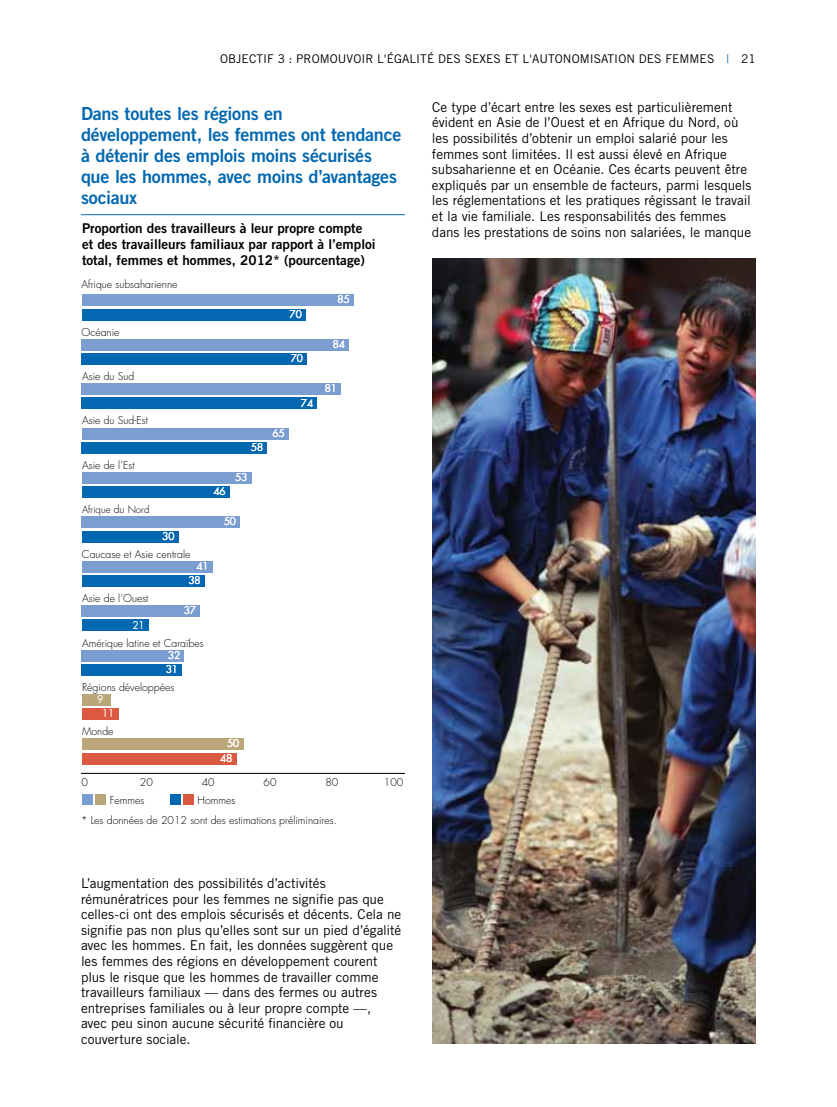
<style>
.page{position:relative;width:837px;height:1107px;background:#fff}
.page>*{position:absolute;margin:0;border:0;box-sizing:border-box;transform-origin:0 0}
.t1{font:18px/21px "Trade Gothic LT Std Bd 2";letter-spacing:-.015em;color:#0368b1}
.t2{font:13.5px/15.6px "Trade Gothic LT Std";letter-spacing:-.01em;color:#000}
.t3{font:13.5px/16.2px "Trade Gothic LT Std Bd 2";color:#010101}
.t4{font:12px "Trade Gothic LT Std";letter-spacing:.005em;color:#000}
.t5{font:300 10.5px "Futura Std";color:#010101}
.t6{font:500 10.5px/14.4px "Futura Std";color:#fffdfe}
.t7{font:300 10.5px "Futura Std";color:#000}
.t8{font:300 9.75px "Futura Std";color:#010101}
.s1{color:#0368b1}
.s2{font-size:10.5px}
</style>
<div class="page">
<hr style="left:81px;top:214px;width:324px;height:1px;background:#0368b1">
<div style="left:82px;top:753px;width:154px;height:12px;background:#dc5941"></div>
<div style="left:82px;top:738px;width:161px;height:12px;background:#b9a679"></div>
<hr style="left:81px;top:773px;width:324px;height:1px;background:#000">
<div style="left:82px;top:309px;width:224px;height:12px;background:#0368b1"></div>
<div style="left:82px;top:294px;width:272px;height:12px;background:#7b9ed0"></div>
<div style="left:82px;top:353px;width:225px;height:12px;background:#0368b1"></div>
<div style="left:82px;top:339px;width:267px;height:12px;background:#7b9ed0"></div>
<div style="left:82px;top:397px;width:235px;height:12px;background:#0368b1"></div>
<div style="left:82px;top:383px;width:259px;height:12px;background:#7b9ed0"></div>
<div style="left:82px;top:442px;width:185px;height:12px;background:#0368b1"></div>
<div style="left:82px;top:428px;width:207px;height:12px;background:#7b9ed0"></div>
<div style="left:82px;top:486px;width:148px;height:12px;background:#0368b1"></div>
<div style="left:82px;top:472px;width:169px;height:12px;background:#7b9ed0"></div>
<div style="left:82px;top:531px;width:96px;height:12px;background:#0368b1"></div>
<div style="left:82px;top:516px;width:158px;height:12px;background:#7b9ed0"></div>
<div style="left:82px;top:575px;width:123px;height:12px;background:#0368b1"></div>
<div style="left:82px;top:561px;width:131px;height:12px;background:#7b9ed0"></div>
<div style="left:82px;top:619px;width:66px;height:12px;background:#0368b1"></div>
<div style="left:82px;top:605px;width:118px;height:12px;background:#7b9ed0"></div>
<div style="left:82px;top:664px;width:100px;height:12px;background:#0368b1"></div>
<div style="left:82px;top:650px;width:102px;height:12px;background:#7b9ed0"></div>
<div style="left:82px;top:708px;width:36px;height:12px;background:#dc5941"></div>
<div style="left:82px;top:694px;width:28px;height:12px;background:#b9a679"></div>
<div style="left:96px;top:795px;width:10px;height:10px;background:#b9a679"></div>
<div style="left:82px;top:795px;width:11px;height:10px;background:#7b9ed0"></div>
<div style="left:184px;top:795px;width:10px;height:10px;background:#dc5941"></div>
<div style="left:170px;top:795px;width:11px;height:10px;background:#0368b1"></div>
<img style="left:432px;top:259px;width:324px;height:785px">
<p class="t4" style="left:220px;top:51px;width:537px">objectif 3 : promouvoir l'égalité des sexes et l'autonomisation des femmes <span class="s1">|</span> 21</p>
<h1 class="t1" style="left:81px;top:103px;width:322px">Dans toutes les régions en développement, les femmes ont tendance à détenir des emplois moins sécurisés que les hommes, avec moins d’avantages sociaux</h1>
<p class="t2" style="left:432px;top:99px;width:321px">Ce type d’écart entre les sexes est particulièrement évident en Asie de l’Ouest et en Afrique du Nord, où les possibilités d’obtenir un emploi salarié pour les femmes sont limitées. I l est aussi élevé en Afrique subsaharienne et en Océanie. Ces écarts peuvent être expliqués par un ensemble de facteurs, parmi lesquels les réglementations et les pratiques régissant le travail et la vie familiale. Les responsabilités des femmes dans les prestations de soins non salariées, le manque</p>
<p class="t3" style="left:82px;top:219px;width:295px">Proportion des travailleurs à leur propre compte et des travailleurs familiaux par rapport à l’emploi total, femmes et hommes, 2012* (pourcentage)</p>
<p class="t7" style="left:81px;top:278px;width:98px">Afrique subsaharienne</p>
<p class="t5" style="left:81px;top:326px;width:40px">Océanie</p>
<p class="t5" style="left:82px;top:370px;width:54px">Asie du Sud</p>
<p class="t5" style="left:82px;top:414px;width:67px">Asie du Sud-Est</p>
<p class="t5" style="left:82px;top:459px;width:54px">Asie de l’Est</p>
<p class="t8" style="left:82px;top:504px;width:69px">Afrique <span class="s2">du</span> Nord</p>
<p class="t5" style="left:82px;top:548px;width:110px">Caucase et Asie centrale</p>
<p class="t5" style="left:82px;top:592px;width:68px">Asie de l’Ouest</p>
<p class="t5" style="left:82px;top:636px;width:123px">Amérique latine et Caraïbes</p>
<p class="t5" style="left:82px;top:681px;width:94px">Régions développées</p>
<p class="t6" style="left:251px;top:440px;width:14px">58</p>
<p class="t6" style="left:235px;top:470px;width:14px">53</p>
<p class="t6" style="left:213px;top:484px;width:14px">46</p>
<p class="t6" style="left:224px;top:514px;width:14px">50</p>
<p class="t6" style="left:162px;top:529px;width:14px">30</p>
<p class="t6" style="left:188px;top:559px;width:22px;text-indent:8px">41<br>38</p>
<p class="t6" style="left:184px;top:603px;width:14px">37</p>
<p class="t6" style="left:132px;top:618px;width:14px">21</p>
<p class="t6" style="left:166px;top:648px;width:16px">32<br>31</p>
<p class="t6" style="left:102px;top:692px;width:14px;text-indent:-5px">9<br>11</p>
<p class="t5" style="left:82px;top:725px;width:33px">Monde</p>
<p class="t6" style="left:220px;top:736px;width:20px;text-indent:7px">50<br>48</p>
<p class="t6" style="left:290px;top:307px;width:14px">70</p>
<p class="t6" style="left:291px;top:351px;width:14px">70</p>
<p class="t6" style="left:273px;top:426px;width:14px">65</p>
<p class="t6" style="left:301px;top:396px;width:14px">74</p>
<p class="t6" style="left:337px;top:292px;width:14px">85</p>
<p class="t6" style="left:333px;top:337px;width:14px">84</p>
<p class="t6" style="left:325px;top:381px;width:14px">81</p>
<p class="t5" style="left:81px;top:776px;width:8px">0</p>
<p class="t5" style="left:140px;top:776px;width:15px">20</p>
<p class="t5" style="left:202px;top:776px;width:15px">40</p>
<p class="t5" style="left:264px;top:776px;width:15px">60</p>
<p class="t5" style="left:325px;top:776px;width:15px">80</p>
<p class="t5" style="left:384px;top:776px;width:21px">100</p>
<p class="t5" style="left:110px;top:794px;width:36px">Femmes</p>
<p class="t5" style="left:198px;top:794px;width:39px">Hommes</p>
<p class="t5" style="left:81px;top:814px;width:257px">* Les données de 2012 sont des estimations préliminaires.</p>
<p class="t2" style="left:81px;top:875px;width:322px">L’augmentation des possibilités d’activités rémunératrices pour les femmes ne signifie pas que celles-ci ont des emplois sécurisés et décents. Cela ne signifie pas non plus qu’elles sont sur un pied d’égalité avec les hommes. En fait, les données suggèrent que les femmes des régions en développement courent plus le risque que les hommes de travailler comme travailleurs familiaux — dans des fermes ou autres entreprises familiales ou à leur propre compte —,<br>avec peu sinon aucune sécurité financière ou couverture sociale.</p>
</div>
